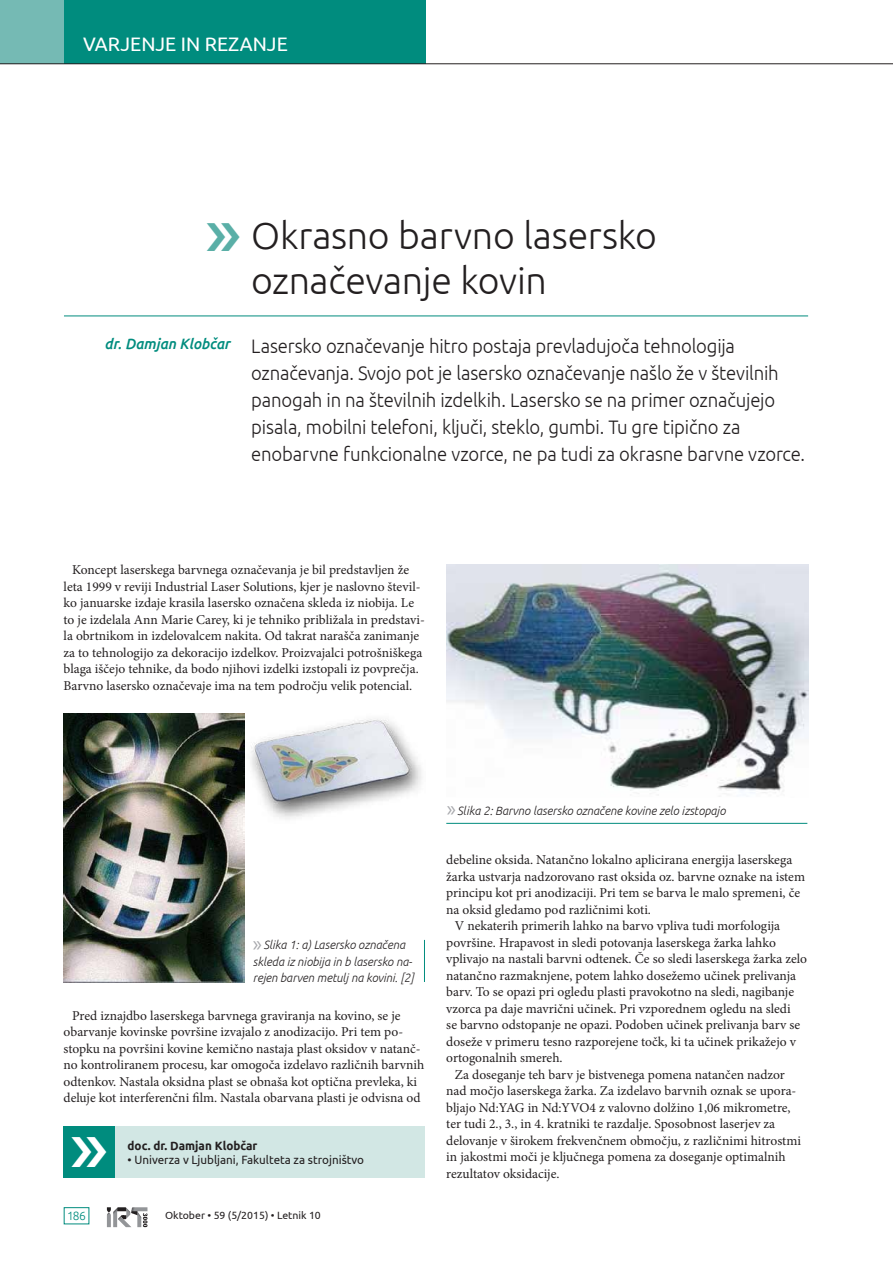
<style>
.page{position:relative;width:893px;height:1263px;background:#fff}
.page>*{position:absolute;margin:0;border:0;box-sizing:border-box;transform-origin:0 0}
.t1{font:300 37.5px/45px "Ubuntu";letter-spacing:-.01em;color:#231f20}
.t2{font:300 19.5px/27px "Ubuntu";letter-spacing:-.01em;color:#231f20;scale:.95 1}
.t3{font:19.5px "Ubuntu";color:#fff}
.t4{font:italic 500 15px "Ubuntu";color:#008c7e}
.t5{font:13.5px/16.5px "Minion Pro";color:#231f20}
.t6{font:italic 300 12px/16.5px "Ubuntu";color:#231f20}
.t7{font:12px "Ubuntu";color:#231f20}
.t8{font:700 12px "Ubuntu";color:#231f20}
.t9{font:300 12px "Ubuntu";color:#008c7e}
.t10{font:10.5px "Ubuntu";color:#231f20}
.s1{font-family:"Myriad Pro";font-weight:400;font-style:normal;font-size:22.5px;color:#a8a9ad}
</style>
<div class="page">
<svg style="left:107px;top:1207px;width:40px;height:20px"></svg>
<div style="left:64px;top:1207px;width:25px;height:17px;border:1px solid #008c7e"></div>
<div style="left:64px;top:0;width:361px;height:64px;background:#008c7e"></div>
<div style="left:0;top:0;width:64px;height:64px;background:#75bab4"></div>
<hr style="left:64px;top:316px;width:744px;height:1px;background:#008c7e">
<img style="left:64px;top:713px;width:180px;height:269px">
<img style="left:244px;top:713px;width:178px;height:111px">
<img style="left:447px;top:564px;width:361px;height:230px">
<div style="left:64px;top:1126px;width:361px;height:52px;background:#d2e7e4"></div>
<div style="left:64px;top:1126px;width:51px;height:52px;background:#008c7e"></div>
<hr style="left:446px;top:823px;width:361px;height:1px;background:#008c7e">
<hr style="left:424px;top:940px;width:1px;height:42px;background:#008c7e">
<hr style="left:0;top:63px;width:893px;height:1px;background:#231f20">
<h2 class="t3" style="left:83px;top:32px;width:206px">VARJENJE IN REZANJE</h2>
<p class="t4" style="left:105px;top:335px;width:127px">dr. Damjan Klobčar</p>
<h1 class="t1" style="left:251px;top:212px;width:407px">Okrasno barvno lasersko označevanje kovin</h1>
<p class="t2" style="left:251px;top:332px;width:584px">Lasersko označevanje hitro postaja prevladujoča tehnologija označevanja. Svojo pot je lasersko označevanje našlo že v številnih panogah in na številnih izdelkih. Lasersko se na primer označujejo pisala, mobilni telefoni, ključi, steklo, gumbi. Tu gre tipično za enobarvne funkcionalne vzorce, ne pa tudi za okrasne barvne vzorce.</p>
<p class="t5" style="left:64px;top:562px;width:363px;text-indent:9px">Koncept laserskega barvnega označevanja je bil predstavljen že leta 1999 v reviji Industrial Laser Solutions, kjer je naslovno števil&shy;ko januarske izdaje krasila lasersko označena skleda iz niobija. Le to je izdelala Ann Marie Carey, ki je tehniko približala in predstavi&shy;la obrtnikom in izdelovalcem nakita. Od takrat narašča zanimanje za to tehnologijo za dekoracijo izdelkov. Proizvajalci potrošniškega blaga iščejo tehnike, da bodo njihovi izdelki izstopali iz povprečja.<br>Barvno lasersko označevaje ima na tem področju velik potencial.</p>
<p class="t6" style="left:253px;top:936px;width:163px"><span class="s1">»</span> Slika 1: a) Lasersko označena skleda iz niobija in b lasersko na&shy;rejen barven metulj na kovini. [2]</p>
<p class="t5" style="left:64px;top:1007px;width:362px;text-indent:9px">Pred iznajdbo laserskega barvnega graviranja na kovino, se je obarvanje kovinske površine izvajalo z anodizacijo. Pri tem po&shy;stopku na površini kovine kemično nastaja plast oksidov v natanč&shy;no kontroliranem procesu, kar omogoča izdelavo različnih barvnih odtenkov. Nastala oksidna plast se obnaša kot optična prevleka, ki deluje kot interferenčni film. Nastala obarvana plasti je odvisna od</p>
<p class="t8" style="left:128px;top:1138px;width:131px">doc. dr. Damjan Klobčar</p>
<p class="t7" style="left:128px;top:1152px;width:238px">• Univerza v Ljubljani, Fakulteta za strojništvo</p>
<p class="t9" style="left:67px;top:1208px;width:20px">186</p>
<p class="t10" style="left:165px;top:1209px;width:157px">Oktober • 59 (5/2015) • Letnik 10</p>
<p class="t6" style="left:447px;top:802px;width:280px"><span class="s1">»</span> Slika 2: Barvno lasersko označene kovine zelo izstopajo</p>
<p class="t5" style="left:446px;top:852px;width:347px">debeline oksida. Natančno lokalno aplicirana energija laserskega</p>
<p class="t5" style="left:446px;top:868px;width:360px">žarka ustvarja nadzorovano rast oksida oz. barvne oznake na istem</p>
<p class="t5" style="left:446px;top:885px;width:355px">principu kot pri anodizaciji. Pri tem se barva le malo spremeni, če</p>
<p class="t5" style="left:446px;top:901px;width:206px">na oksid gledamo pod različnimi koti.</p>
<p class="t5" style="left:455px;top:918px;width:327px">V nekaterih primerih lahko na barvo vpliva tudi morfologija</p>
<p class="t5" style="left:446px;top:934px;width:331px">površine. Hrapavost in sledi potovanja laserskega žarka lahko</p>
<p class="t5" style="left:446px;top:951px;width:362px">vplivajo na nastali barvni odtenek. Če so sledi laserskega žarka zelo</p>
<p class="t5" style="left:446px;top:967px;width:351px">natančno razmaknjene, potem lahko dosežemo učinek prelivanja</p>
<p class="t5" style="left:446px;top:984px;width:349px">barv. To se opazi pri ogledu plasti pravokotno na sledi, nagibanje</p>
<p class="t5" style="left:446px;top:1000px;width:346px">vzorca pa daje mavrični učinek. Pri vzporednem ogledu na sledi</p>
<p class="t5" style="left:446px;top:1017px;width:355px">se barvno odstopanje ne opazi. Podoben učinek prelivanja barv se</p>
<p class="t5" style="left:446px;top:1033px;width:351px">doseže v primeru tesno razporejene točk, ki ta učinek prikažejo v</p>
<p class="t5" style="left:446px;top:1050px;width:118px">ortogonalnih smereh.</p>
<p class="t5" style="left:455px;top:1066px;width:332px">Za doseganje teh barv je bistvenega pomena natančen nadzor</p>
<p class="t5" style="left:446px;top:1083px;width:352px">nad močjo laserskega žarka. Za izdelavo barvnih oznak se upora-</p>
<p class="t5" style="left:446px;top:1099px;width:346px">bljajo Nd:YAG in Nd:YVO4 z valovno dolžino 1,06 mikrometre,</p>
<p class="t5" style="left:446px;top:1116px;width:330px">ter tudi 2., 3., in 4. kratniki te razdalje. Sposobnost laserjev za</p>
<p class="t5" style="left:446px;top:1132px;width:356px">delovanje v širokem frekvenčnem območju, z različnimi hitrostmi</p>
<p class="t5" style="left:446px;top:1149px;width:341px">in jakostmi moči je ključnega pomena za doseganje optimalnih</p>
<p class="t5" style="left:446px;top:1165px;width:115px">rezultatov oksidacije.</p>
</div>
